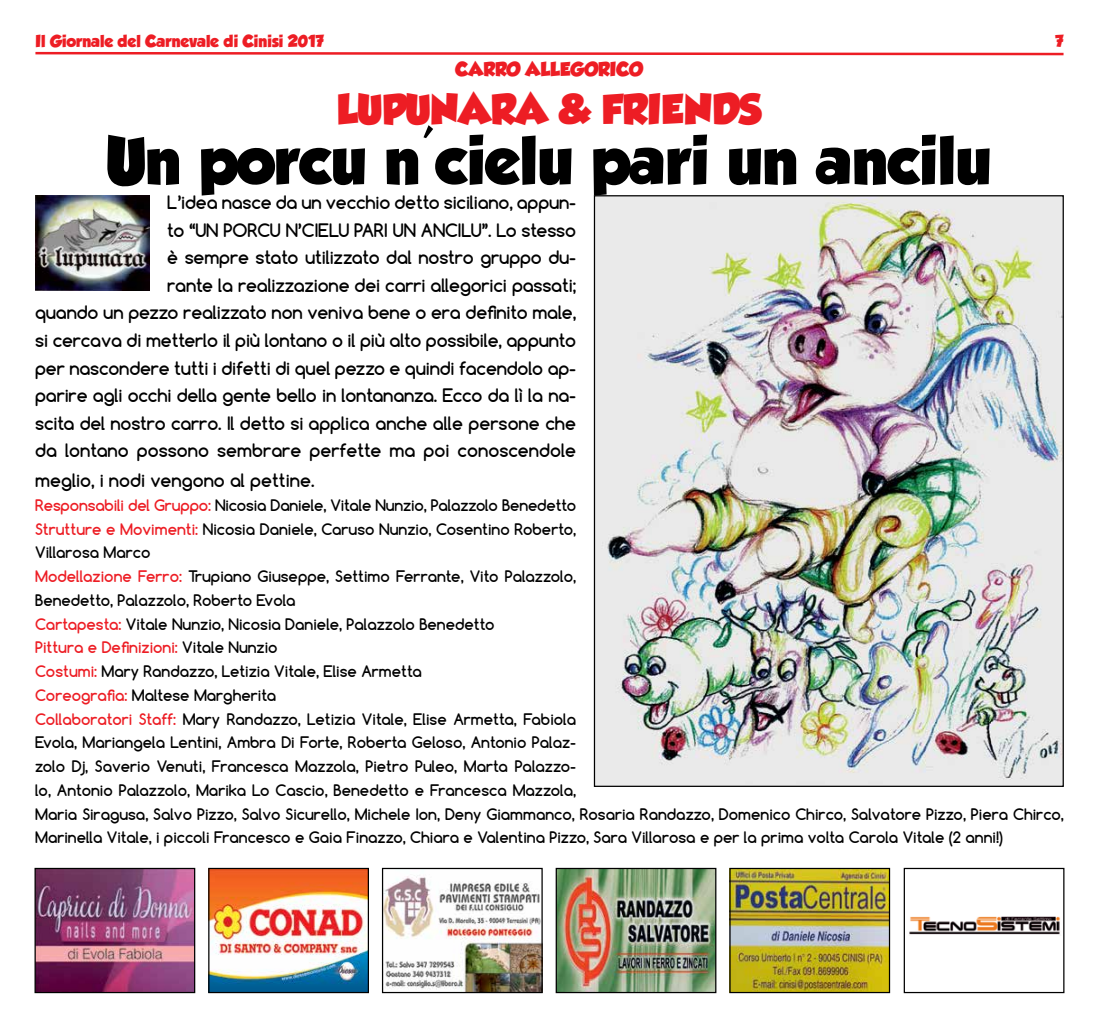
<style>
.page{position:relative;width:1099px;height:1028px;background:#fff}
.page>*{position:absolute;margin:0;border:0;box-sizing:border-box;transform-origin:0 0}
.t1{font:60px "GROBOLD";color:#000}
.t2{font:37.5px "GROBOLD";color:#ed1d24}
.t3{font:700 17.5px/27.5px "Comfortaa";letter-spacing:-.01em;color:#000;text-align:right}
.t4{font:17.5px "GROBOLD";color:#ed1d24}
.t5{font:700 15px/23.8px "Comfortaa";color:#000}
.t6{font:15px "GROBOLD";color:#ed1d24}
.s1{color:#ed1d24}
</style>
<div class="page">
<svg style="left:35px;top:51px;width:1029px;height:5px"></svg>
<img style="left:596px;top:197px;width:465px;height:588px">
<img style="left:35px;top:195px;width:114px;height:96px">
<img style="left:36px;top:869px;width:157px;height:122px">
<div style="left:34px;top:867px;width:161px;height:126px;border:1px solid #000"></div>
<img style="left:210px;top:869px;width:157px;height:122px">
<div style="left:208px;top:867px;width:161px;height:126px;border:1px solid #000"></div>
<img style="left:384px;top:869px;width:156px;height:122px">
<div style="left:382px;top:867px;width:160px;height:126px;border:1px solid #000"></div>
<img style="left:557px;top:869px;width:157px;height:122px">
<div style="left:555px;top:867px;width:161px;height:126px;border:1px solid #000"></div>
<img style="left:731px;top:869px;width:157px;height:122px">
<div style="left:729px;top:867px;width:161px;height:126px;border:1px solid #000"></div>
<img style="left:905px;top:869px;width:157px;height:66px">
<div style="left:903px;top:867px;width:161px;height:126px;border:1px solid #000"></div>
<p class="t6" style="left:35px;top:33px;width:290px">Il Giornale del Carnevale di Cinisi 2017</p>
<p class="t6" style="left:1055px;top:33px;width:10px">7</p>
<p class="t4" style="left:455px;top:59px;width:189px">CARRO ALLEGORICO</p>
<h2 class="t2" style="left:337px;top:87px;width:426px">LUPUNARA &amp; FRIENDS</h2>
<h1 class="t1" style="left:107px;top:125px;width:885px">Un porcu n'cielu pari un ancilu</h1>
<p class="t3" style="left:35px;top:189px;width:542px">L’idea nasce da un vecchio detto siciliano, appun-<br>to “UN PORCU N’CIELU PARI UN ANCILU”. Lo stesso<br>è sempre stato utilizzato dal nostro gruppo du-<br>rante la realizzazione dei carri allegorici passati;<br>quando un pezzo realizzato non veniva bene o era definito male, si cercava di metterlo il più lontano o il più alto possibile, appunto per nascondere tutti i difetti di quel pezzo e quindi facendolo ap&shy;parire agli occhi della gente bello in lontananza. Ecco da lì la na&shy;scita del nostro carro. Il detto si applica anche alle persone che da lontano possono sembrare perfette ma poi conoscendole</p>
<p class="t3" style="left:35px;top:466px;width:281px">meglio, i nodi vengono al pettine.</p>
<p class="t5" style="left:35px;top:493px;width:1030px"><span class="s1">Responsabili del Gruppo:</span> Nicosia Daniele, Vitale Nunzio, Palazzolo Benedetto<br><span class="s1">Strutture e Movimenti:</span> Nicosia Daniele, Caruso Nunzio, Cosentino Roberto,<br>Villarosa Marco<br><span class="s1">Modellazione Ferro:</span> Trupiano Giuseppe, Settimo Ferrante, Vito Palazzolo,<br>Benedetto, Palazzolo, Roberto Evola<br><span class="s1">Cartapesta:</span> Vitale Nunzio, Nicosia Daniele, Palazzolo Benedetto<br><span class="s1">Pittura e Definizioni:</span> Vitale Nunzio<br><span class="s1">Costumi:</span> Mary Randazzo, Letizia Vitale, Elise Armetta<br><span class="s1">Coreografia:</span> Maltese Margherita<br><span class="s1">Collaboratori Staff:</span> Mary Randazzo, Letizia Vitale, Elise Armetta, Fabiola<br>Evola, Mariangela Lentini, Ambra Di Forte, Roberta Geloso, Antonio Palaz-<br>zolo Dj, Saverio Venuti, Francesca Mazzola, Pietro Puleo, Marta Palazzo-<br>lo, Antonio Palazzolo, Marika Lo Cascio, Benedetto e Francesca Mazzola,<br>Maria Siragusa, Salvo Pizzo, Salvo Sicurello, Michele Ion, Deny Giammanco, Rosaria Randazzo, Domenico Chirco, Salvatore Pizzo, Piera Chirco, Marinella Vitale, i piccoli Francesco e Gaia Finazzo, Chiara e Valentina Pizzo, Sara Villarosa e per la prima volta Carola Vitale (2 anni!)</p>
</div>
